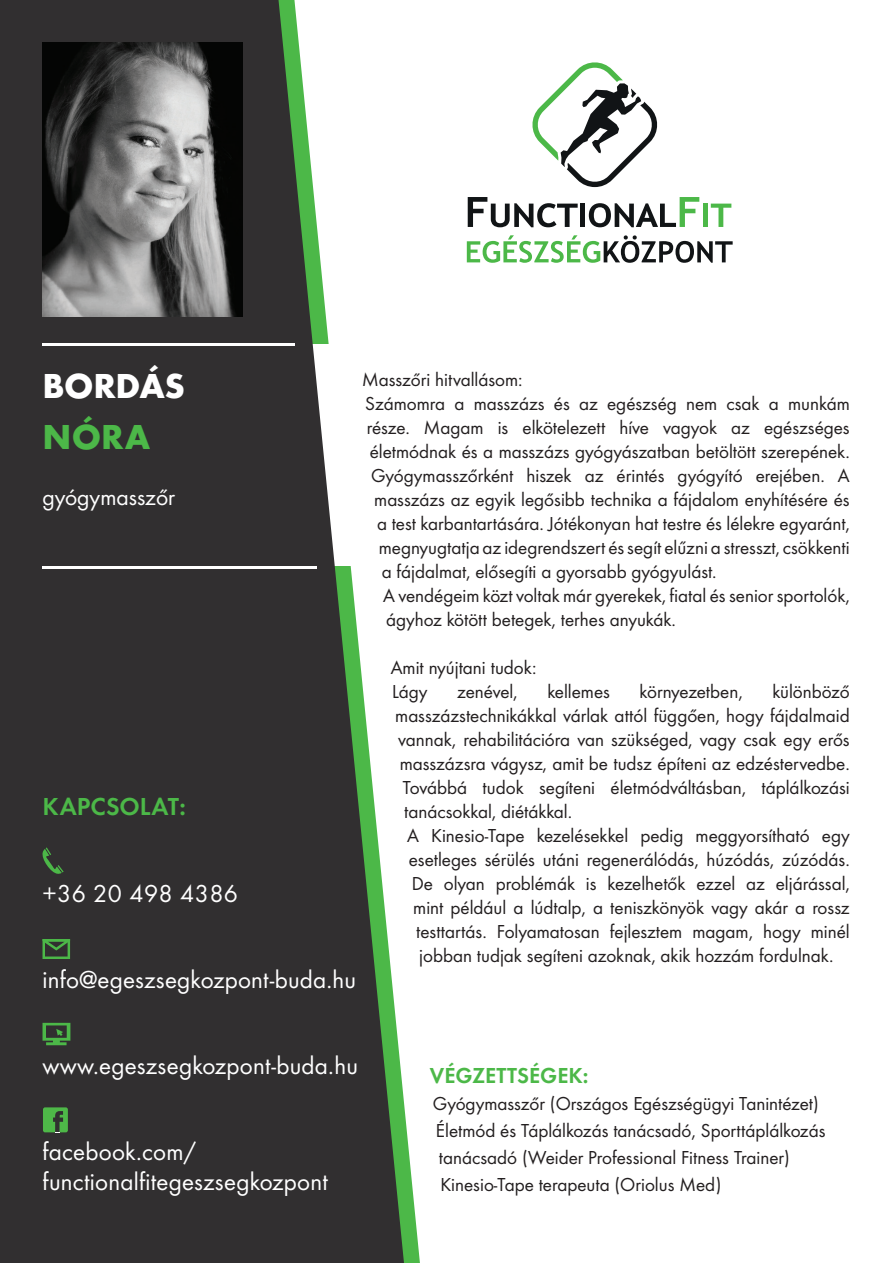
<style>
.page{position:relative;width:893px;height:1263px;background:#fff}
.page>*{position:absolute;margin:0;border:0;box-sizing:border-box;transform-origin:0 0}
.t1{font:700 36px "Futura";letter-spacing:-.01em;color:#fff}
.t2{font:700 36px "Futura";color:#4cb848}
.t3{font:25.5px/30px "Futura Boo";letter-spacing:.01em;color:#fff}
.t4{font:25.5px "Futura Dem";color:#4cb848}
.t5{font:24px "Futura Boo";color:#fff}
.t6{font:22.5px "Futura Dem";color:#4cb848}
.t7{font:19.5px/24px "Futura Boo";color:#231f20}
</style>
<div class="page">
<svg style="left:0;top:0;width:404px;height:1263px;background:#4e504d"></svg>
<hr style="left:43px;top:343px;width:252px;height:3px;background:#fff">
<svg style="left:532px;top:62px;width:126px;height:125px"></svg>
<svg style="left:468px;top:197px;width:110px;height:30px"></svg>
<div style="left:580px;top:204px;width:5px;height:23px;background:#111416"></div>
<svg style="left:589px;top:197px;width:110px;height:30px"></svg>
<div style="left:703px;top:204px;width:5px;height:23px;background:#4cb848"></div>
<svg style="left:711px;top:204px;width:20px;height:23px"></svg>
<svg style="left:467px;top:235px;width:266px;height:28px"></svg>
<img style="left:43px;top:43px;width:200px;height:273px">
<svg style="left:41px;top:847px;width:23px;height:27px"></svg>
<svg style="left:43px;top:939px;width:27px;height:20px"></svg>
<svg style="left:43px;top:1023px;width:27px;height:22px"></svg>
<svg style="left:43px;top:1107px;width:25px;height:26px"></svg>
<hr style="left:43px;top:566px;width:274px;height:3px;background:#fff">
<p class="t1" style="left:43px;top:361px;width:144px">BORDÁS</p>
<p class="t2" style="left:43px;top:412px;width:109px">NÓRA</p>
<p class="t5" style="left:43px;top:480px;width:134px">gyógymasszőr</p>
<p class="t4" style="left:43px;top:789px;width:145px">KAPCSOLAT:</p>
<p class="t3" style="left:43px;top:877px;width:197px">+36 20 498 4386</p>
<p class="t3" style="left:43px;top:963px;width:315px">info@egeszsegkozpont-buda.hu</p>
<p class="t7" style="left:362px;top:367px;width:162px">Masszőri hitvallásom:</p>
<p class="t7" style="left:365px;top:391px;width:486px">Számomra a masszázs és az egészség nem csak a munkám</p>
<p class="t7" style="left:367px;top:415px;width:485px">része. Magam is elkötelezett híve vagyok az egészséges</p>
<p class="t7" style="left:370px;top:439px;width:482px">életmódnak és a masszázs gyógyászatban betöltött szerepének.</p>
<p class="t7" style="left:371px;top:463px;width:480px">Gyógymasszőrként hiszek az érintés gyógyító erejében. A</p>
<p class="t7" style="left:374px;top:487px;width:477px">masszázs az egyik legősibb technika a fájdalom enyhítésére és</p>
<p class="t7" style="left:377px;top:511px;width:474px">a test karbantartására. Jótékonyan hat testre és lélekre egyaránt,</p>
<p class="t7" style="left:379px;top:535px;width:473px">megnyugtatja az idegrendszert és segít elűzni a stresszt, csökkenti</p>
<p class="t7" style="left:382px;top:559px;width:336px">a fájdalmat, elősegíti a gyorsabb gyógyulást.</p>
<p class="t7" style="left:383px;top:583px;width:468px">A vendégeim közt voltak már gyerekek, fiatal és senior sportolók, ágyhoz kötött betegek, terhes anyukák.</p>
<p class="t7" style="left:391px;top:655px;width:147px">Amit nyújtani tudok:</p>
<p class="t7" style="left:392px;top:679px;width:37px">Lágy</p>
<p class="t7" style="left:457px;top:679px;width:62px">zenével,</p>
<p class="t7" style="left:547px;top:679px;width:64px">kellemes</p>
<p class="t7" style="left:640px;top:679px;width:105px">környezetben,</p>
<p class="t7" style="left:772px;top:679px;width:79px">különböző</p>
<p class="t7" style="left:395px;top:703px;width:456px">masszázstechnikákkal várlak attól függően, hogy fájdalmaid</p>
<p class="t7" style="left:398px;top:727px;width:453px">vannak, rehabilitációra van szükséged, vagy csak egy erős</p>
<p class="t7" style="left:400px;top:751px;width:452px">masszázsra vágysz, amit be tudsz építeni az edzéstervedbe.</p>
<p class="t7" style="left:403px;top:775px;width:449px">Továbbá tudok segíteni életmódváltásban, táplálkozási</p>
<p class="t7" style="left:404px;top:799px;width:170px">tanácsokkal, diétákkal.</p>
<p class="t7" style="left:407px;top:823px;width:444px;text-align:center">A Kinesio-Tape kezelésekkel pedig meggyorsítható egy esetleges sérülés utáni regenerálódás, húzódás, zúzódás.<br>De olyan problémák is kezelhetők ezzel az eljárással, mint például a lúdtalp, a teniszkönyök vagy akár a rossz testtartás. Folyamatosan fejlesztem magam, hogy minél jobban tudjak segíteni azoknak, akik hozzám fordulnak.</p>
<p class="t3" style="left:43px;top:1049px;width:317px">www.egeszsegkozpont-buda.hu</p>
<p class="t3" style="left:43px;top:1135px;width:287px">facebook.com/ functionalfitegeszsegkozpont</p>
<p class="t6" style="left:430px;top:1059px;width:160px">VÉGZETTSÉGEK:</p>
<p class="t7" style="left:433px;top:1090px;width:387px">Gyógymasszőr (Országos Egészségügyi Tanintézet)</p>
<p class="t7" style="left:436px;top:1116px;width:391px;line-height:27px">Életmód és Táplálkozás tanácsadó, Sporttáplálkozás tanácsadó (Weider Professional Fitness Trainer)</p>
<p class="t7" style="left:440px;top:1171px;width:282px">Kinesio-Tape terapeuta (Oriolus Med)</p>
</div>
